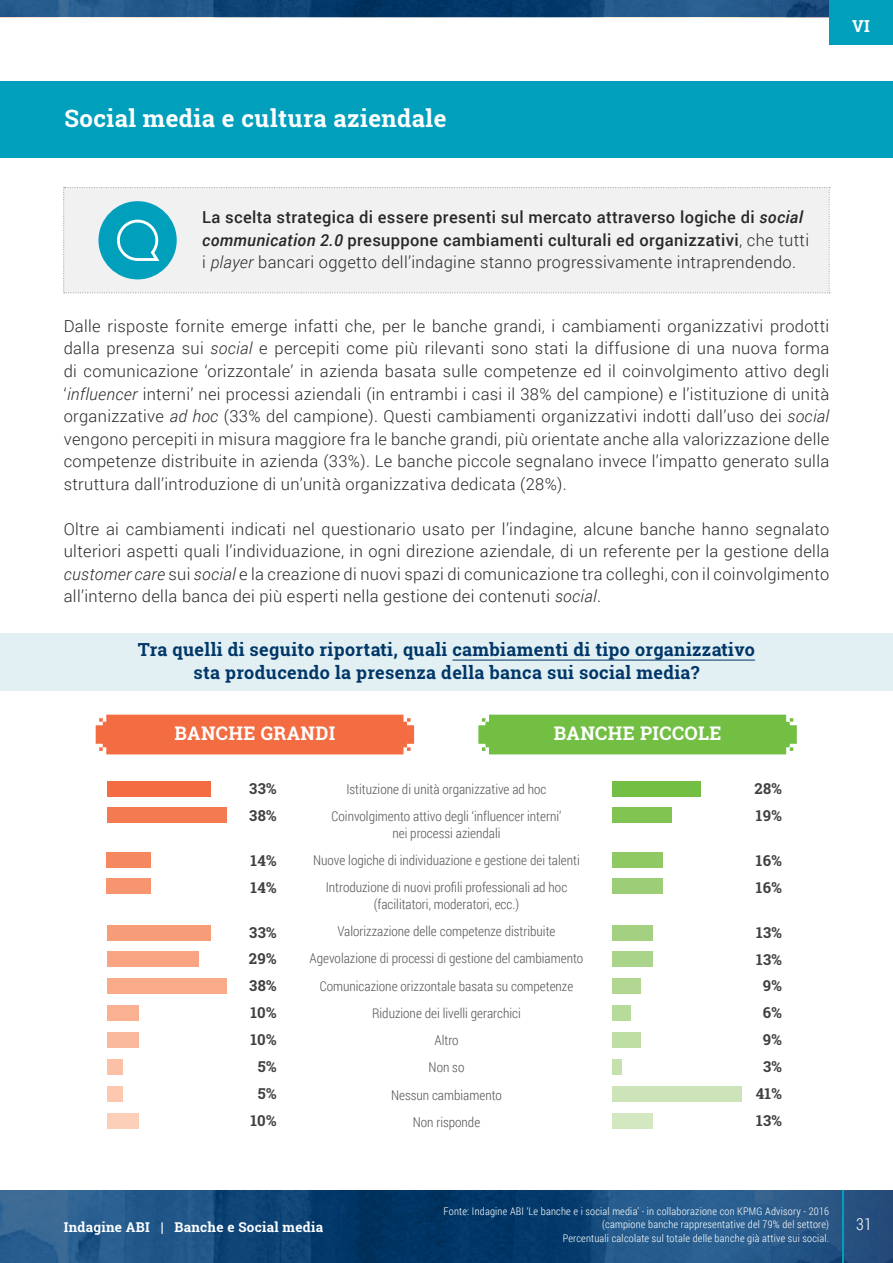
<style>
.page{position:relative;width:893px;height:1263px;background:#fff}
.page>*{position:absolute;margin:0;border:0;box-sizing:border-box;transform-origin:0 0}
.t1{font:420px "Chartwell Bars Vertical";letter-spacing:-.055em;color:#fab99c;scale:.5 1}
.t2{font:420px "Chartwell Bars Vertical";letter-spacing:-.05em;color:#72bf44;scale:.5 1}
.t3{font:700 24px "Roboto Slab";letter-spacing:.02em;color:#fff}
.t4{font:700 18.75px "Roboto Slab";letter-spacing:.02em;color:#fff}
.t5{font:700 18px/22.5px "Roboto Slab";letter-spacing:.02em;color:#003768;text-align:center}
.t6{font:300 16.5px/22.5px "Roboto";letter-spacing:.02em;color:#292829;text-align:justify}
.t7{font:500 16.5px/22.5px "Roboto";letter-spacing:.02em;color:#292829}
.t8{font:300 16.5px "Roboto Condensed";color:#fff}
.t9{font:700 16.5px "Roboto Slab";color:#fff}
.t10{font:700 15px/26.8px "Roboto Slab";letter-spacing:.02em;color:#414042}
.t11{font:300 13.5px/27.3px "Roboto Condensed";color:#58595b;text-align:center}
.t12{font:700 13.5px "Roboto Slab";letter-spacing:.02em;color:#fff}
.t13{font:300 10.5px/13.5px "Roboto Condensed";letter-spacing:.02em;color:#fff;text-align:right}
.s1{font-style:italic}
.s2{font-weight:300}
.s3{font-weight:300;font-style:italic}
.s4{color:#f36c42}
.s5{color:#f47a52}
.s6{color:#f79570}
.s7{color:#f79c78}
.s8{color:#f8a381}
.s9{color:#f9aa89}
.s10{color:#fcc8af}
.s11{color:#fccfb9}
.s12{color:#81c452}
.s13{color:#9cce78}
.s14{color:#aad48a}
.s15{color:#b1d793}
.s16{color:#b7db9b}
.s17{color:#bedea4}
.s18{color:#c5e1ae}
.s19{color:#cce4b7}
.s20{color:#d3e8c1}
</style>
<div class="page">
<svg style="left:0;top:1191px;width:893px;height:72px;background:#184d7d"></svg>
<hr style="left:843px;top:1191px;width:1px;height:72px;background:#009fbc">
<svg style="left:0;top:0;width:829px;height:17px;background:#154b7b"></svg>
<div style="left:0;top:81px;width:893px;height:76px;background:#009fbc"></div>
<div style="left:829px;top:0;width:64px;height:45px;background:#009fbc"></div>
<div style="left:0;top:632px;width:893px;height:58px;background:#e2f0f4"></div>
<hr style="left:452px;top:660px;width:303px;height:1px;background:#003768">
<svg style="left:63px;top:187px;width:767px;height:107px"></svg>
<div style="left:96px;top:715px;width:318px;height:39px;background:#f36c42"></div>
<div style="left:478px;top:715px;width:319px;height:39px;background:#72bf44"></div>
<h2 class="t3" style="left:65px;top:102px;width:383px">Social media e cultura aziendale</h2>
<p class="t9" style="left:852px;top:14px;width:19px">VI</p>
<p class="t7" style="left:202px;top:206px;width:608px">La scelta strategica di essere presenti sul mercato attraverso logiche di <span class="s1">social communication 2.0</span> presuppone cambiamenti culturali ed organizzativi<span class="s2">, che tutti i</span> <span class="s3">player</span> <span class="s2">bancari oggetto dell’indagine stanno progressivamente intraprendendo.</span></p>
<p class="t6" style="left:64px;top:314px;width:767px">Dalle risposte fornite emerge infatti che, per le banche grandi, i cambiamenti organizzativi prodotti dalla presenza sui <span class="s1">social</span> e percepiti come più rilevanti sono stati la diffusione di una nuova forma di comunicazione ‘orizzontale’ in azienda basata sulle competenze ed il coinvolgimento attivo degli ‘<span class="s1">influencer</span> interni’ nei processi aziendali (in entrambi i casi il 38% del campione) e l’istituzione di unità organizzative <span class="s1">ad hoc</span> (33% del campione). Questi cambiamenti organizzativi indotti dall’uso dei <span class="s1">social </span>vengono percepiti in misura maggiore fra le banche grandi, più orientate anche alla valorizzazione delle competenze distribuite in azienda (33%). Le banche piccole segnalano invece l’impatto generato sulla struttura dall’introduzione di un’unità organizzativa dedicata (28%).</p>
<p class="t6" style="left:64px;top:517px;width:767px">Oltre ai cambiamenti indicati nel questionario usato per l’indagine, alcune banche hanno segnalato ulteriori aspetti quali l’individuazione, in ogni direzione aziendale, di un referente per la gestione della <span class="s1">customer care</span> sui <span class="s1">social</span> e la creazione di nuovi spazi di comunicazione tra colleghi, con il coinvolgimento all’interno della banca dei più esperti nella gestione dei contenuti <span class="s1">social</span>.</p>
<p class="t5" style="left:138px;top:638px;width:619px">Tra quelli di seguito riportati, quali cambiamenti di tipo organizzativo sta producendo la presenza della banca sui social media?</p>
<p class="t4" style="left:174px;top:720px;width:162px">BANCHE GRANDI</p>
<p class="t4" style="left:554px;top:720px;width:169px">BANCHE PICCOLE</p>
<h1 class="t1" style="left:509px;top:770px;width:742px;rotate:90deg"><span class="s4">3+</span><span class="s5">38</span> <span class="s6">14</span><span class="s7">33</span><span class="s8">29</span><span class="s9">38</span>10+<span class="s10">5</span><span class="s11">10</span></h1>
<h1 class="t2" style="left:1015px;top:770px;width:742px;rotate:90deg">28+<span class="s12">9</span> <span class="s13">6</span> <span class="s14">13</span><span class="s15">9</span><span class="s16">6</span><span class="s17">9+</span><span class="s18">3</span><span class="s19">4</span><span class="s20">13</span></h1>
<p class="t10" style="left:249px;top:775px;width:29px">33%<br>38%</p>
<p class="t10" style="left:250px;top:847px;width:28px">14%<br>14%</p>
<p class="t10" style="left:249px;top:918px;width:29px;text-align:center">33%<br>29%<br>38%<br>10%<br>10%<br>5%<br>5%<br>10%</p>
<p class="t11" style="left:332px;top:775px;width:231px">Istituzione di unità organizzative ad hoc<br>Coinvolgimento attivo degli ‘influencer interni’</p>
<p class="t11" style="left:313px;top:819px;width:268px">nei processi aziendali<br>Nuove logiche di individuazione e gestione dei talenti<br>Introduzione di nuovi profili professionali ad hoc</p>
<p class="t11" style="left:310px;top:890px;width:275px">(facilitatori, moderatori, ecc.)<br>Valorizzazione delle competenze distribuite<br>Agevolazione di processi di gestione del cambiamento<br>Comunicazione orizzontale basata su competenze<br>Riduzione dei livelli gerarchici<br>Altro<br>Non so<br>Nessun cambiamento<br>Non risponde</p>
<p class="t10" style="left:754px;top:775px;width:29px">28%<br>19%</p>
<p class="t10" style="left:756px;top:847px;width:28px">16%<br>16%</p>
<p class="t10" style="left:756px;top:918px;width:28px;text-align:center">13%<br>13%<br>9%<br>6%<br>9%<br>3%<br>41%<br>13%</p>
<p class="t13" style="left:444px;top:1204px;width:387px">Fonte: Indagine ABI ‘Le banche e i social media’ - in collaborazione con KPMG Advisory - 2016 (campione banche rappresentative del 79% del settore)<br>Percentuali calcolate sul totale delle banche già attive sui social.</p>
<p class="t12" style="left:64px;top:1217px;width:261px">Indagine ABI | Banche e Social media</p>
<p class="t8" style="left:856px;top:1212px;width:17px">31</p>
</div>
